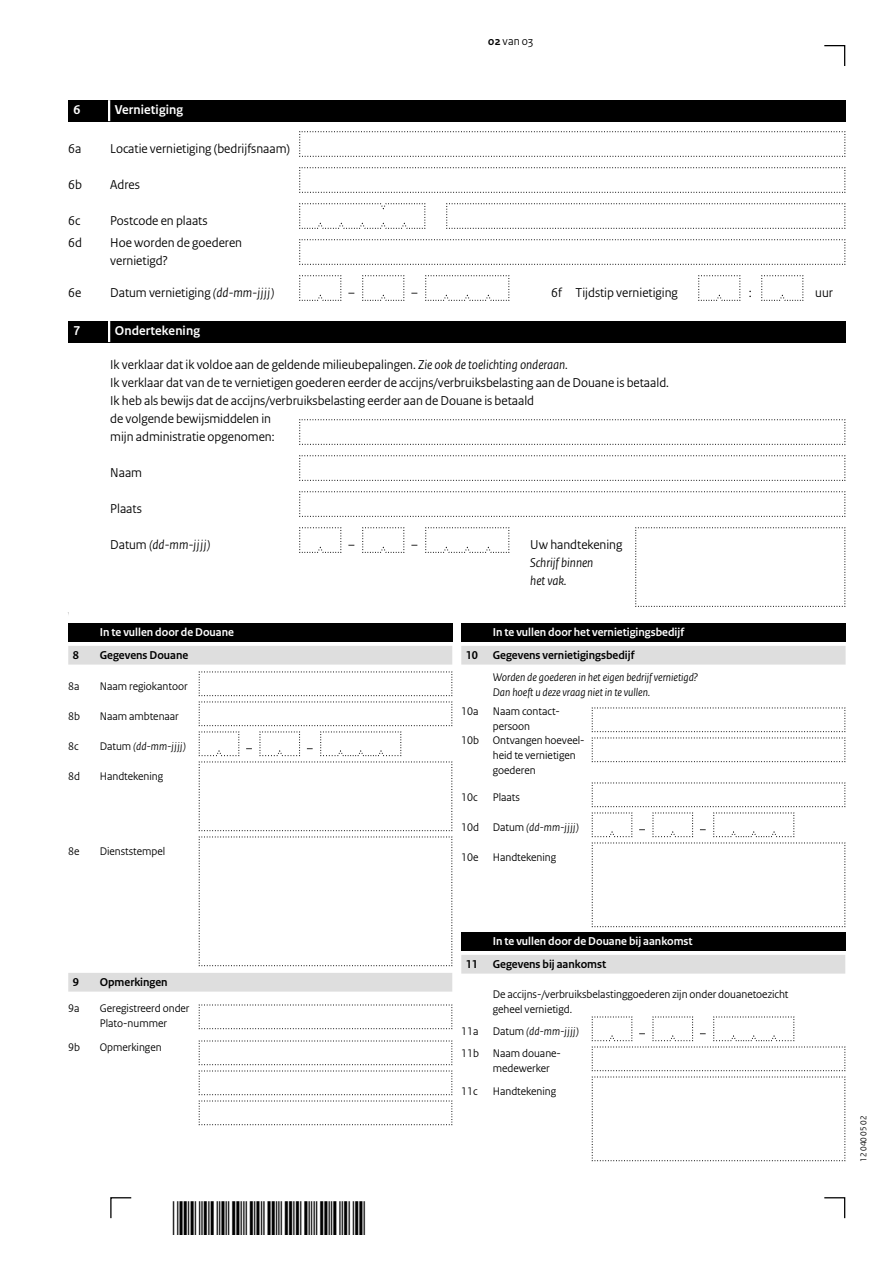
<style>
.page{position:relative;width:893px;height:1263px;background:#fff}
.page>*{position:absolute;margin:0;border:0;box-sizing:border-box;transform-origin:0 0}
.Vraag_12{font:13.5px/18px "Rijksoverheid Sans Heading";color:#000}
.Vraag_Nummer{font:13.5px "Rijksoverheid Sans Heading";color:#000}
.Vraag_geen_inspring{font:italic 13.5px/18px "Rijksoverheid Sans Heading";color:#000}
.Vraag_Nummer_12{font:13.5px/18px "Rijksoverheid Sans Heading";color:#000}
.Vraag{font:italic 13.5px "Rijksoverheid Sans Heading";letter-spacing:.05em;color:#000}
.KOP_B_Nummer{font:700 13.5px "Rijksoverheid Sans Heading";letter-spacing:.01em;color:#fff}
.KOP_D_Nummer{font:700 13.5px "Rijksoverheid Sans Heading";letter-spacing:.01em;color:#fff}
.Vraag-2{font:13.5px "Rijksoverheid Sans Heading";color:#000}
.Gebruiksaanwijzing{font:13.5px "Rijksoverheid Sans Heading";color:#000}
.Kop_zwart_S{font:700 12px "Rijksoverheid Sans Heading";color:#fff}
.Kop_grijs_S{font:700 12px "Rijksoverheid Sans Heading";color:#000}
.t1{font:12px "Rijksoverheid Sans Heading";color:#000}
.Vraag_S{font:11.7px/15px "Rijksoverheid Sans Heading";color:#000}
.Vraag_S-2{font:italic 11.7px/15px "Rijksoverheid Sans Heading";color:#000}
.t2{font:9px "Rijksoverheid Sans Heading";color:#000}
.s1{font-weight:700}
.s2{font-style:italic}
.s3{font-style:normal}
</style>
<div class="page">
<svg style="left:824px;top:45px;width:22px;height:21px"></svg>
<svg style="left:824px;top:1197px;width:22px;height:22px"></svg>
<svg style="left:110px;top:1197px;width:22px;height:22px"></svg>
<svg style="left:299px;top:455px;width:547px;height:26px"></svg>
<svg style="left:299px;top:419px;width:547px;height:26px"></svg>
<svg style="left:299px;top:491px;width:547px;height:26px"></svg>
<svg style="left:299px;top:527px;width:43px;height:26px"></svg>
<svg style="left:362px;top:527px;width:43px;height:26px"></svg>
<svg style="left:425px;top:527px;width:85px;height:26px"></svg>
<svg style="left:635px;top:527px;width:211px;height:80px"></svg>
<svg style="left:198px;top:1004px;width:255px;height:25px"></svg>
<svg style="left:198px;top:1040px;width:255px;height:85px"></svg>
<svg style="left:591px;top:707px;width:255px;height:55px"></svg>
<svg style="left:198px;top:671px;width:255px;height:295px"></svg>
<svg style="left:591px;top:782px;width:255px;height:145px"></svg>
<svg style="left:591px;top:1016px;width:255px;height:145px"></svg>
<svg style="left:299px;top:131px;width:547px;height:26px"></svg>
<svg style="left:299px;top:167px;width:547px;height:26px"></svg>
<svg style="left:299px;top:203px;width:127px;height:26px"></svg>
<svg style="left:446px;top:203px;width:400px;height:26px"></svg>
<svg style="left:299px;top:239px;width:547px;height:26px"></svg>
<svg style="left:299px;top:275px;width:43px;height:26px"></svg>
<svg style="left:362px;top:275px;width:43px;height:26px"></svg>
<svg style="left:425px;top:275px;width:85px;height:26px"></svg>
<svg style="left:698px;top:275px;width:43px;height:26px"></svg>
<svg style="left:761px;top:275px;width:43px;height:26px"></svg>
<div style="left:68px;top:100px;width:777px;height:21px;background:#000"></div>
<hr style="left:108px;top:100px;width:2px;height:21px;background:#fff">
<div style="left:68px;top:321px;width:777px;height:21px;background:#000"></div>
<hr style="left:108px;top:321px;width:2px;height:21px;background:#fff">
<div style="left:68px;top:623px;width:384px;height:19px;background:#000"></div>
<div style="left:68px;top:646px;width:384px;height:19px;background:#dedede"></div>
<div style="left:68px;top:973px;width:384px;height:19px;background:#dedede"></div>
<div style="left:461px;top:623px;width:384px;height:19px;background:#000"></div>
<div style="left:461px;top:646px;width:385px;height:19px;background:#dedede"></div>
<div style="left:461px;top:932px;width:384px;height:19px;background:#000"></div>
<div style="left:461px;top:955px;width:384px;height:19px;background:#dedede"></div>
<p class="t1" style="left:488px;top:34px;width:46px"><span class="s1">02</span> van 03</p>
<h2 class="KOP_D_Nummer" style="left:74px;top:102px;width:8px">6</h2>
<h2 class="KOP_D_Nummer" style="left:115px;top:102px;width:70px">Vernietiging</h2>
<p class="Vraag_Nummer" style="left:68px;top:141px;width:15px">6a</p>
<p class="Vraag_Nummer" style="left:110px;top:141px;width:181px">Locatie vernietiging (bedrijfsnaam)</p>
<p class="Vraag_Nummer" style="left:68px;top:177px;width:15px">6b</p>
<p class="Vraag_Nummer" style="left:110px;top:177px;width:31px">Adres</p>
<p class="Vraag_Nummer" style="left:68px;top:213px;width:14px">6c</p>
<p class="Vraag_Nummer" style="left:110px;top:213px;width:99px">Postcode en plaats</p>
<p class="Vraag_Nummer_12" style="left:68px;top:234px;width:15px">6d</p>
<p class="Vraag_Nummer_12" style="left:110px;top:234px;width:133px">Hoe worden de goederen vernietigd?</p>
<p class="Vraag_Nummer" style="left:68px;top:285px;width:15px">6e</p>
<p class="Vraag_Nummer" style="left:110px;top:285px;width:166px">Datum vernietiging <span class="s2">(dd-mm-jjjj)</span></p>
<p class="Vraag_Nummer" style="left:551px;top:285px;width:128px">6f Tijdstip vernietiging</p>
<p class="Gebruiksaanwijzing" style="left:815px;top:285px;width:19px">uur</p>
<h2 class="KOP_B_Nummer" style="left:74px;top:323px;width:8px">7</h2>
<h2 class="KOP_B_Nummer" style="left:115px;top:323px;width:87px">Ondertekening</h2>
<p class="Vraag_12" style="left:110px;top:356px;width:459px">Ik verklaar dat ik voldoe aan de geldende milieubepalingen. <span class="s2">Zie ook de toelichting onderaan.</span></p>
<p class="Vraag_12" style="left:110px;top:374px;width:560px">Ik verklaar dat van de te vernietigen goederen eerder de accijns/verbruiksbelasting aan de Douane is betaald.<br>Ik heb als bewijs dat de accijns/verbruiksbelasting eerder aan de Douane is betaald<br>de volgende bewijsmiddelen in<br>mijn administratie opgenomen:</p>
<p class="Vraag-2" style="left:110px;top:465px;width:33px">Naam</p>
<p class="Vraag-2" style="left:110px;top:501px;width:33px">Plaats</p>
<p class="Vraag" style="left:110px;top:537px;width:102px"><span class="s3">Datum</span> (dd-mm-jjjj)</p>
<p class="Vraag_geen_inspring" style="left:530px;top:536px;width:94px"><span class="s3">Uw handtekening<br></span>Schrijf binnen<br>het vak.</p>
<h2 class="Kop_zwart_S" style="left:100px;top:625px;width:136px">In te vullen door de Douane</h2>
<h3 class="Kop_grijs_S" style="left:73px;top:648px;width:8px">8</h3>
<h3 class="Kop_grijs_S" style="left:100px;top:648px;width:90px">Gegevens Douane</h3>
<p class="Vraag_S" style="left:68px;top:679px;width:13px">8a</p>
<p class="Vraag_S" style="left:100px;top:679px;width:89px">Naam regiokantoor</p>
<p class="Vraag_S" style="left:68px;top:709px;width:13px">8b</p>
<p class="Vraag_S" style="left:100px;top:709px;width:81px">Naam ambtenaar</p>
<p class="Vraag_S" style="left:68px;top:739px;width:12px">8c</p>
<p class="Vraag_S-2" style="left:100px;top:739px;width:88px"><span class="s3">Datum</span> (dd-mm-jjjj)</p>
<p class="Vraag_S" style="left:68px;top:769px;width:13px">8d</p>
<p class="Vraag_S" style="left:100px;top:769px;width:65px">Handtekening</p>
<p class="Vraag_S" style="left:68px;top:844px;width:13px">8e</p>
<p class="Vraag_S" style="left:100px;top:844px;width:67px">Dienststempel</p>
<h2 class="Kop_zwart_S" style="left:493px;top:625px;width:193px">In te vullen door het vernietigingsbedijf</h2>
<h3 class="Kop_grijs_S" style="left:466px;top:648px;width:170px">10 Gegevens vernietigingsbedijf</h3>
<p class="Vraag_S-2" style="left:493px;top:670px;width:207px">Worden de goederen in het eigen bedrijf vernietigd?<br>Dan hoeft u deze vraag niet in te vullen.</p>
<p class="Vraag_S" style="left:461px;top:704px;width:99px;text-align:center">10a Naam contact&shy;persoon</p>
<p class="Vraag_S" style="left:493px;top:733px;width:92px;text-indent:-32px">10b Ontvangen hoeveel&shy;heid te vernietigen goederen</p>
<p class="Vraag_S" style="left:461px;top:790px;width:18px">10c</p>
<p class="Vraag_S" style="left:493px;top:790px;width:29px">Plaats</p>
<p class="Vraag_S-2" style="left:461px;top:820px;width:119px"><span class="s3">10d Datum</span> (dd-mm-jjjj)</p>
<p class="Vraag_S" style="left:461px;top:850px;width:97px">10e Handtekening</p>
<h3 class="Kop_grijs_S" style="left:73px;top:975px;width:8px">9</h3>
<h3 class="Kop_grijs_S" style="left:100px;top:975px;width:69px">Opmerkingen</h3>
<p class="Vraag_S" style="left:68px;top:1000px;width:13px">9a</p>
<p class="Vraag_S" style="left:100px;top:1000px;width:91px">Geregistreerd onder<br>Plato-nummer</p>
<p class="Vraag_S" style="left:68px;top:1040px;width:13px">9b</p>
<p class="Vraag_S" style="left:100px;top:1040px;width:63px">Opmerkingen</p>
<h2 class="Kop_zwart_S" style="left:493px;top:934px;width:201px">In te vullen door de Douane bij aankomst</h2>
<h3 class="Kop_grijs_S" style="left:466px;top:957px;width:142px">11 Gegevens bij aankomst</h3>
<p class="Vraag_S" style="left:493px;top:986px;width:297px">De accijns-/verbruiksbelastinggoederen zijn onder douanetoezicht geheel vernietigd.</p>
<p class="Vraag_S-2" style="left:461px;top:1024px;width:119px"><span class="s3">11a Datum</span> (dd-mm-jjjj)</p>
<p class="Vraag_S" style="left:493px;top:1046px;width:70px;text-indent:-32px">11b Naam douane&shy;medewerker</p>
<p class="Vraag_S" style="left:461px;top:1084px;width:18px">11c</p>
<p class="Vraag_S" style="left:493px;top:1084px;width:65px">Handtekening</p>
<p class="t2" style="left:858px;top:1161px;width:47px;rotate:-90deg">12 040 05 02</p>
</div>
